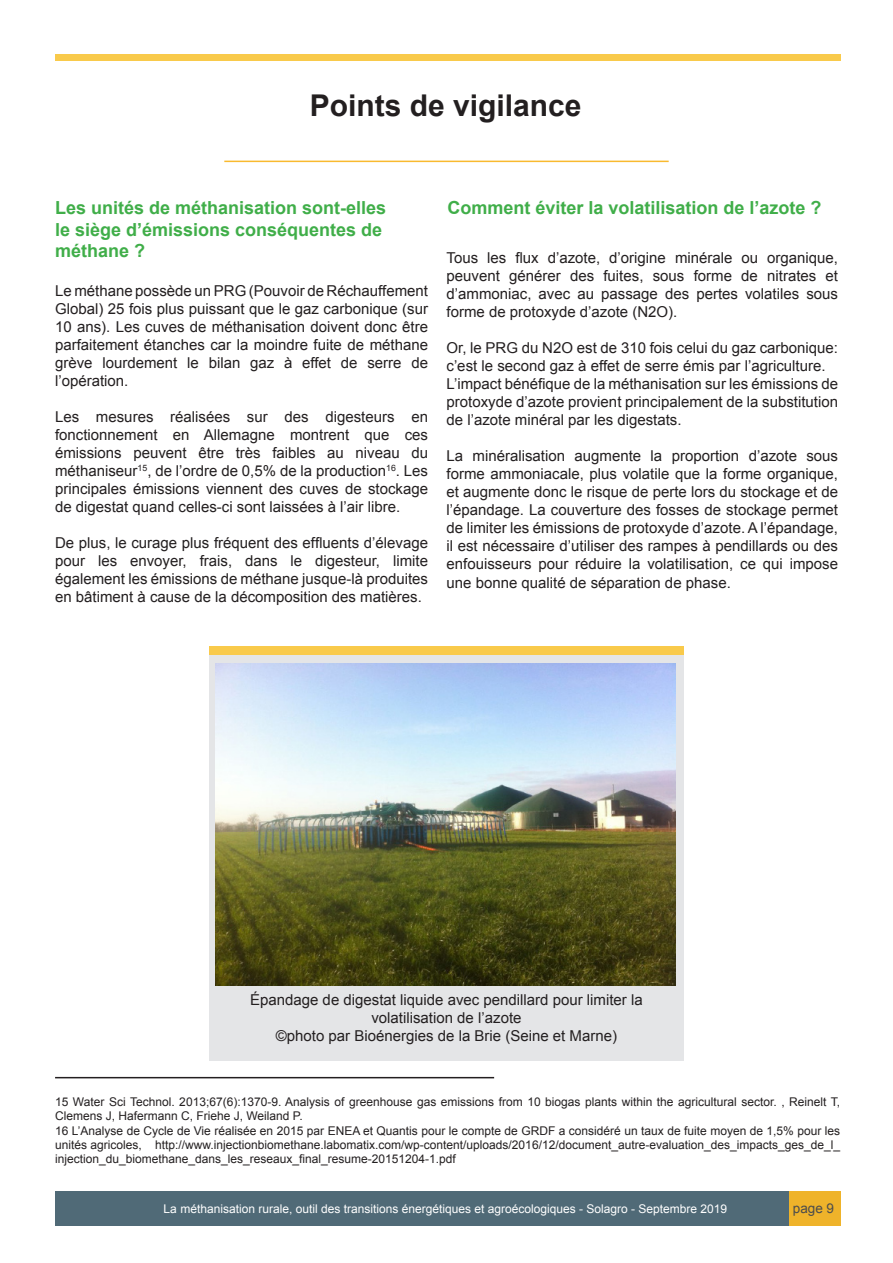
<style>
.page{position:relative;width:893px;height:1263px;background:#fff}
.page>*{position:absolute;margin:0;border:0;box-sizing:border-box;transform-origin:0 0}
.t1{font:700 30px "Arial";color:#231f20}
.t2{font:700 18px/21.6px "Arial";color:#40ae49}
.t3{font:15px/18px "Arial";color:#231f20;text-align:justify}
.t4{font:13.5px "Arial";color:#4b4c4d}
.t5{font:12px/14.4px "Arial";color:#231f20}
.t6{font:12px "Arial";color:#fff}
</style>
<div class="page">
<hr style="left:224px;top:161px;width:445px;height:1px;background:#f9ba2f">
<div style="left:209px;top:654px;width:474px;height:407px;background:#e4e5e7"></div>
<img style="left:215px;top:663px;width:461px;height:322px">
<hr style="left:55px;top:1077px;width:439px;height:1px;background:#231f20">
<div style="left:55px;top:1192px;width:785px;height:34px;background:#506a77"></div>
<div style="left:789px;top:1192px;width:51px;height:34px;background:#efb32a"></div>
<div style="left:55px;top:54px;width:785px;height:6px;background:#f9ca4b"></div>
<div style="left:209px;top:645px;width:474px;height:9px;background:#f9ca4b"></div>
<p class="t1" style="left:310px;top:85px;width:273px">Points de vigilance</p>
<p class="t2" style="left:55px;top:197px;width:333px">Les unités de méthanisation sont-elles le siège d’émissions conséquentes de méthane ?</p>
<p class="t3" style="left:55px;top:282px;width:374px">Le méthane possède un PRG (Pouvoir de Réchauffement Global) 25 fois plus puissant que le gaz carbonique (sur 10 ans). Les cuves de méthanisation doivent donc être parfaitement étanches car la moindre fuite de méthane grève lourdement le bilan gaz à effet de serre de l’opération.</p>
<p class="t3" style="left:55px;top:408px;width:374px">Les mesures réalisées sur des digesteurs en fonctionnement en Allemagne montrent que ces émissions peuvent être très faibles au niveau du méthaniseur<sup>15</sup>, de l’ordre de 0,5% de la production<sup>16</sup>. Les principales émissions viennent des cuves de stockage de digestat quand celles-ci sont laissées à l’air libre.</p>
<p class="t3" style="left:55px;top:534px;width:374px">De plus, le curage plus fréquent des effluents d’élevage pour les envoyer, frais, dans le digesteur, limite également les émissions de méthane jusque-là produites en bâtiment à cause de la décomposition des matières.</p>
<p class="t2" style="left:447px;top:197px;width:376px">Comment éviter la volatilisation de l’azote ?</p>
<p class="t3" style="left:446px;top:249px;width:393px">Tous les flux d’azote, d’origine minérale ou organique, peuvent générer des fuites, sous forme de nitrates et d’ammoniac, avec au passage des pertes volatiles sous forme de protoxyde d’azote (N2O).</p>
<p class="t3" style="left:446px;top:339px;width:393px">Or, le PRG du N2O est de 310 fois celui du gaz carbonique: c’est le second gaz à effet de serre émis par l’agriculture.</p>
<p class="t3" style="left:446px;top:375px;width:393px">L’impact bénéfique de la méthanisation sur les émissions de protoxyde d’azote provient principalement de la substitution de l’azote minéral par les digestats.</p>
<p class="t3" style="left:446px;top:447px;width:393px">La minéralisation augmente la proportion d’azote sous forme ammoniacale, plus volatile que la forme organique, et augmente donc le risque de perte lors du stockage et de l’épandage. La couverture des fosses de stockage permet de limiter les émissions de protoxyde d’azote. A l’épandage, il est nécessaire d’utiliser des rampes à pendillards ou des enfouisseurs pour réduire la volatilisation, ce qui impose une bonne qualité de séparation de phase.</p>
<p class="t3" style="left:250px;top:990px;width:394px;text-align:center">Épandage de digestat liquide avec pendillard pour limiter la volatilisation de l’azote</p>
<p class="t3" style="left:276px;top:1026px;width:343px">©photo par Bioénergies de la Brie (Seine et Marne)</p>
<p class="t5" style="left:55px;top:1094px;width:787px">15 Water Sci Technol. 2013;67(6):1370-9. Analysis of greenhouse gas emissions from 10 biogas plants within the agricultural sector. , Reinelt T,<br>Clemens J, Hafermann C, Friehe J, Weiland P.</p>
<p class="t5" style="left:55px;top:1123px;width:787px;text-align:justify">16 L’Analyse de Cycle de Vie réalisée en 2015 par ENEA et Quantis pour le compte de GRDF a considéré un taux de fuite moyen de 1,5% pour les unités agricoles, http://www.injectionbiomethane.labomatix.com/wp-content/uploads/2016/12/document_autre-evaluation_des_impacts_ges_de_l_ injection_du_biomethane_dans_les_reseaux_final_resume-20151204-1.pdf</p>
<p class="t6" style="left:164px;top:1201px;width:565px">La méthanisation rurale, outil des transitions énergétiques et agroécologiques - Solagro - Septembre 2019</p>
<p class="t4" style="left:793px;top:1199px;width:43px">page 9</p>
</div>
